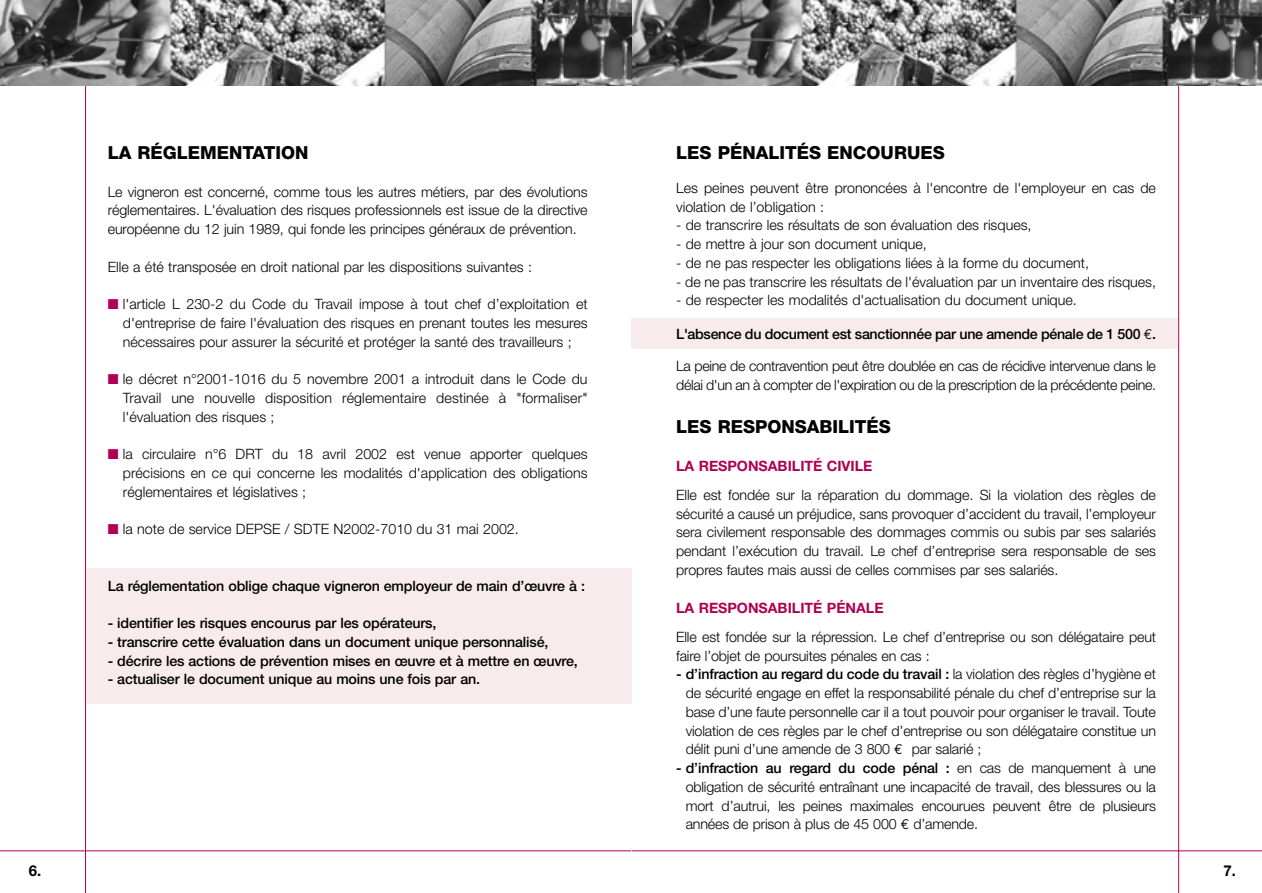
<style>
.page{position:relative;width:1262px;height:893px;background:#fff}
.page>*{position:absolute;margin:0;border:0;box-sizing:border-box;transform-origin:0 0}
.t1{font:800 18px "Helvetica Neue";color:#000}
.t2{font:700 15px "Helvetica Neue";color:#000}
.t3{font:300 14.25px/18.8px "Helvetica Neue";color:#000;text-align:justify}
.t4{font:500 14.25px "Helvetica Neue";letter-spacing:-.01em;color:#000}
.t5{font:300 14.25px/18.8px "Helvetica Neue";letter-spacing:-.02em;color:#000}
.t6{font:700 14.25px "Helvetica Neue";color:#af0054}
.s1{color:#af0054}
.s2{font-family:"Euro Mono";font-weight:400}
.s3{font-weight:500}
</style>
<div class="page">
<div style="left:631px;top:318px;width:547px;height:31px;background:#f8ebed"></div>
<div style="left:85px;top:568px;width:547px;height:135px;background:#f8ebed"></div>
<hr style="left:1178px;top:85px;width:1px;height:807px;background:#af0054">
<hr style="left:85px;top:85px;width:1px;height:807px;background:#af0054">
<img style="left:0;top:0;width:632px;height:85px">
<hr style="left:0;top:850px;width:631px;height:1px;background:#af0054">
<hr style="left:632px;top:850px;width:629px;height:1px;background:#af0054">
<svg style="left:632px;top:0;width:629px;height:85px;background:#7b7b7b"></svg>
<p class="t1" style="left:108px;top:146px;width:202px">LA RÉGLEMENTATION</p>
<p class="t3" style="left:108px;top:183px;width:481px">Le vigneron est concerné, comme tous les autres métiers, par des évolutions réglementaires. L'évaluation des risques professionnels est issue de la directive européenne du 12 juin 1989, qui fonde les principes généraux de prévention.</p>
<p class="t3" style="left:108px;top:258px;width:426px">Elle a été transposée en droit national par les dispositions suivantes :</p>
<p class="t3" style="left:123px;top:296px;width:466px;text-indent:-15px"><span class="s1">■</span> l'article L 230-2 du Code du Travail impose à tout chef d’exploitation et d'entreprise de faire l'évaluation des risques en prenant toutes les mesures nécessaires pour assurer la sécurité et protéger la santé des travailleurs ;</p>
<p class="t3" style="left:123px;top:371px;width:466px;text-indent:-15px"><span class="s1">■</span> le décret n°2001-1016 du 5 novembre 2001 a introduit dans le Code du Travail une nouvelle disposition réglementaire destinée à "formaliser" l'évaluation des risques ;</p>
<p class="t3" style="left:123px;top:446px;width:466px;text-indent:-15px"><span class="s1">■</span> la circulaire n°6 DRT du 18 avril 2002 est venue apporter quelques précisions en ce qui concerne les modalités d'application des obligations réglementaires et législatives ;</p>
<p class="t3" style="left:108px;top:521px;width:412px"><span class="s1">■</span> la note de service DEPSE / SDTE N2002-7010 du 31 mai 2002.</p>
<p class="t4" style="left:108px;top:580px;width:479px">La réglementation oblige chaque vigneron employeur de main d’œuvre à :</p>
<p class="t4" style="left:108px;top:618px;width:330px">- identifier les risques encourus par les opérateurs,</p>
<p class="t4" style="left:108px;top:636px;width:442px">- transcrire cette évaluation dans un document unique personnalisé,</p>
<p class="t4" style="left:108px;top:655px;width:472px">- décrire les actions de prévention mises en œuvre et à mettre en œuvre,</p>
<p class="t4" style="left:108px;top:674px;width:374px">- actualiser le document unique au moins une fois par an.</p>
<p class="t1" style="left:676px;top:146px;width:270px">LES PÉNALITÉS ENCOURUES</p>
<p class="t3" style="left:676px;top:180px;width:481px">Les peines peuvent être prononcées à l'encontre de l'employeur en cas de violation de l’obligation :</p>
<p class="t3" style="left:676px;top:217px;width:357px">- de transcrire les résultats de son évaluation des risques,</p>
<p class="t3" style="left:676px;top:236px;width:252px">- de mettre à jour son document unique,</p>
<p class="t3" style="left:676px;top:255px;width:414px">- de ne pas respecter les obligations liées à la forme du document,</p>
<p class="t3" style="left:676px;top:273px;width:481px">- de ne pas transcrire les résultats de l'évaluation par un inventaire des risques,</p>
<p class="t3" style="left:676px;top:292px;width:402px">- de respecter les modalités d'actualisation du document unique.</p>
<p class="t4" style="left:676px;top:329px;width:481px">L'absence du document est sanctionnée par une amende pénale de 1 500 <span class="s2">€</span>.</p>
<p class="t5" style="left:676px;top:358px;width:481px">La peine de contravention peut être doublée en cas de récidive intervenue dans le délai d'un an à compter de l'expiration ou de la prescription de la précédente peine.</p>
<p class="t1" style="left:676px;top:420px;width:216px">LES RESPONSABILITÉS</p>
<p class="t6" style="left:676px;top:460px;width:198px">LA RESPONSABILITÉ CIVILE</p>
<p class="t3" style="left:676px;top:487px;width:481px">Elle est fondée sur la réparation du dommage. Si la violation des règles de sécurité a causé un préjudice, sans provoquer d’accident du travail, l’employeur sera civilement responsable des dommages commis ou subis par ses salariés pendant l’exécution du travail. Le chef d’entreprise sera responsable de ses propres fautes mais aussi de celles commises par ses salariés.</p>
<p class="t6" style="left:676px;top:602px;width:209px">LA RESPONSABILITÉ PÉNALE</p>
<p class="t3" style="left:676px;top:628px;width:481px">Elle est fondée sur la répression. Le chef d’entreprise ou son délégataire peut faire l’objet de poursuites pénales en cas :</p>
<p class="t3" style="left:685px;top:666px;width:472px;text-indent:-10px"><span class="s3">- d’infraction au regard du code du travail :</span> la violation des règles d’hygiène et de sécurité engage en effet la responsabilité pénale du chef d’entreprise sur la base d’une faute personnelle car il a tout pouvoir pour organiser le travail. Toute violation de ces règles par le chef d’entreprise ou son délégataire constitue un délit puni d’une amende de 3 800 <span class="s2">€</span> par salarié ;</p>
<p class="t3" style="left:685px;top:760px;width:472px;text-indent:-10px"><span class="s3">- d’infraction au regard du code pénal :</span> en cas de manquement à une obligation de sécurité entraînant une incapacité de travail, des blessures ou la mort d’autrui, les peines maximales encourues peuvent être de plusieurs années de prison à plus de 45 000 <span class="s2">€</span> d’amende.</p>
<p class="t2" style="left:29px;top:865px;width:14px">6.</p>
<p class="t2" style="left:1223px;top:865px;width:14px">7.</p>
</div>
